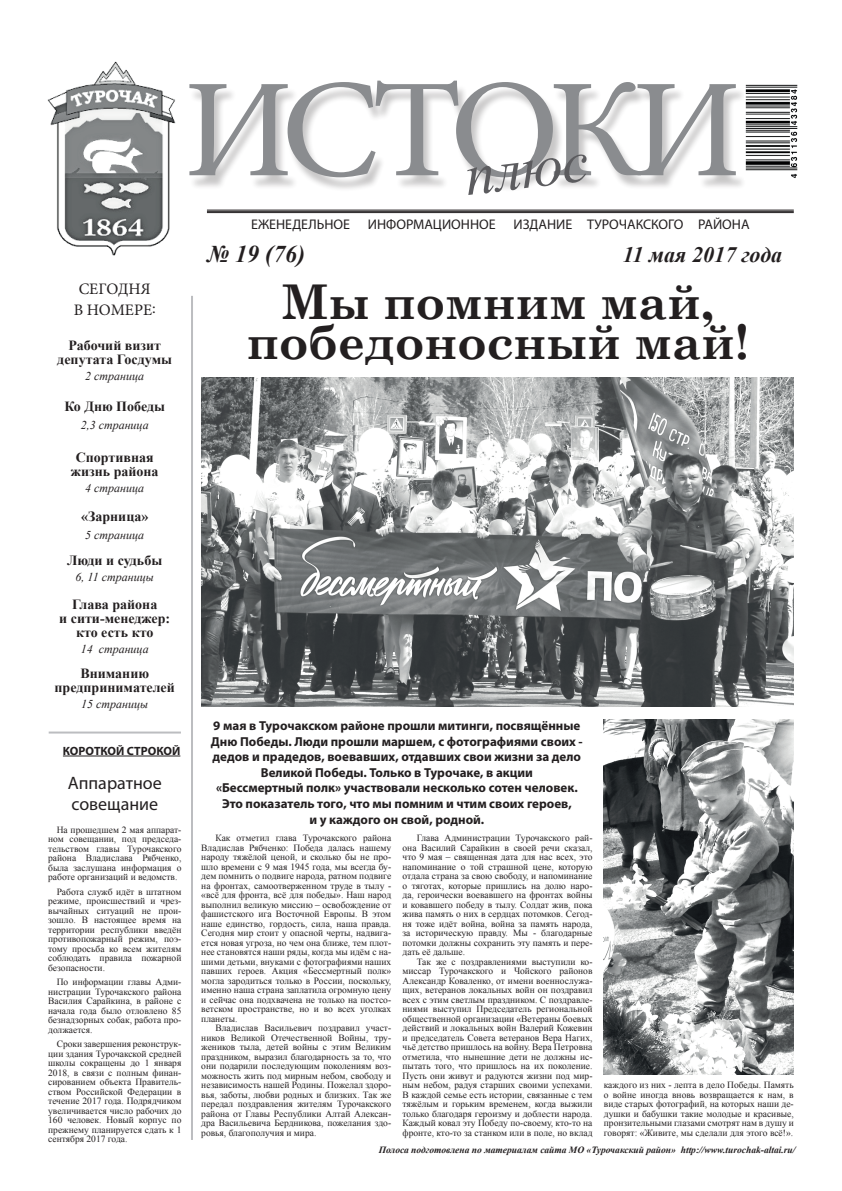
<style>
.page{position:relative;width:842px;height:1191px;background:#fff}
.page>*{position:absolute;margin:0;border:0;box-sizing:border-box;transform-origin:0 0}
.t1{font:140.1px "Minion Pro";letter-spacing:-.08em;color:#8a8c8f;scale:1.05 1}
.t2{font:italic 60px "Times New Roman";color:#5c5c5f}
.t3{font:700 48px/40px "Century Schoolbook";color:#231f20;text-align:center}
.t4{font:italic 700 24px "Times New Roman";color:#231f20}
.t5{font:italic 700 22px "Times New Roman";color:#231f20}
.t6{font:18px/21.6px "Myriad Pro";color:#231f20}
.t7{font:16px/21.1px "Minion Pro";color:#231f20;text-align:center}
.t8{font:700 14px/14px "Times New Roman";color:#231f20;text-align:center}
.t9{font:14px "Myriad Pro";color:#231f20}
.t10{font:700 13px/15.6px "Myriad Pro";color:#231f20;text-align:center}
.t11{font:italic 12px "Times New Roman";color:#231f20}
.t12{font:700 12px "Myriad Pro";color:#231f20}
.t13{font:9.5px/9.5px "Times New Roman";color:#231f20;text-align:justify}
.t14{font:italic 700 9.5px "Times New Roman";color:#231f20}
</style>
<div class="page">
<div style="left:189px;top:84px;width:558px;height:108px;background:#231f20;opacity:.25"></div>
<hr style="left:207px;top:210px;width:587px;height:1px;background:#231f20">
<hr style="left:207px;top:211px;width:587px;height:1px;background:#231f20">
<hr style="left:207px;top:212px;width:587px;height:1px;background:#231f20">
<img style="left:47px;top:61px;width:129px;height:195px">
<hr style="left:191px;top:296px;width:2px;height:844px;background:#bcbdc0">
<img style="left:745px;top:84px;width:53px;height:96px">
<hr style="left:63px;top:755px;width:117px;height:1px;background:#231f20">
<img style="left:202px;top:378px;width:592px;height:328px">
<img style="left:604px;top:719px;width:190px;height:355px">
<hr style="left:49px;top:731px;width:132px;height:2px;background:#bcbdc0">
<h1 class="t1" style="left:183px;top:37px;width:533px">ИСТОКИ</h1>
<h2 class="t2" style="left:460px;top:134px;width:126px;rotate:-7deg">плюс</h2>
<h3 class="t7" style="left:74px;top:278px;width:84px">СЕГОДНЯ<br>В НОМЕРЕ:</h3>
<h3 class="t8" style="left:57px;top:338px;width:116px">Рабочий визит депутата Госдумы</h3>
<p class="t11" style="left:85px;top:368px;width:61px">2 страница</p>
<h3 class="t8" style="left:64px;top:399px;width:102px">Ко Дню Победы</h3>
<p class="t11" style="left:81px;top:416px;width:70px">2,3 страница</p>
<h3 class="t8" style="left:71px;top:449px;width:89px">Спортивная жизнь района</h3>
<p class="t11" style="left:85px;top:479px;width:61px">4 страница</p>
<h3 class="t8" style="left:81px;top:508px;width:69px">«Зарница»</h3>
<p class="t11" style="left:85px;top:526px;width:61px">5 страница</p>
<h3 class="t8" style="left:67px;top:552px;width:97px">Люди и судьбы</h3>
<p class="t11" style="left:76px;top:568px;width:80px">6, 11 страницы</p>
<h3 class="t8" style="left:59px;top:596px;width:113px">Глава района<br>и сити-менеджер: кто есть кто</h3>
<p class="t11" style="left:81px;top:640px;width:70px">14 страница</p>
<h3 class="t8" style="left:55px;top:665px;width:122px">Вниманию предпринимателей</h3>
<p class="t11" style="left:81px;top:695px;width:69px">15 страницы</p>
<p class="t12" style="left:63px;top:743px;width:119px">КОРОТКОЙ СТРОКОЙ</p>
<h3 class="t6" style="left:68px;top:771px;width:95px">Аппаратное совещание</h3>
<p class="t13" style="left:48px;top:824px;width:135px;text-indent:9px">На прошедшем 2 мая аппарат&shy;ном совещании, под председа&shy;тельством главы Турочакского района Владислава Рябченко, была заслушана информация о работе организаций и ведомств.</p>
<p class="t13" style="left:48px;top:886px;width:135px;text-indent:9px">Работа служб идёт в штатном режиме, происшествий и чрез&shy;вычайных ситуаций не прои&shy;зошло. В настоящее время на территории республики введён противопожарный режим, поэ&shy;тому просьба ко всем жителям соблюдать правила пожарной безопасности.</p>
<p class="t13" style="left:48px;top:977px;width:135px;text-indent:9px">По информации главы Адми&shy;нистрации Турочакского района Василия Сарайкина, в районе с начала года было отловлено 85 безнадзорных собак, работа про&shy;должается.</p>
<p class="t13" style="left:48px;top:1039px;width:135px;text-indent:9px">Сроки завершения реконструк&shy;ции здания Турочакской средней школы сокращены до 1 января 2018, в связи с полным финан&shy;сированием объекта Правитель&shy;ством Российской Федерации в течение 2017 года. Подрядчиком увеличивается число рабочих до 160 человек. Новый корпус по прежнему планируется сдать к 1 сентября 2017 года.</p>
<h3 class="t9" style="left:251px;top:215px;width:100px">ЕЖЕНЕДЕЛЬНОЕ</h3>
<h3 class="t9" style="left:368px;top:215px;width:129px">ИНФОРМАЦИОННОЕ</h3>
<h3 class="t9" style="left:513px;top:215px;width:238px">ИЗДАНИЕ ТУРОЧАКСКОГО РАЙОНА</h3>
<h3 class="t4" style="left:207px;top:237px;width:99px">№ 19 (76)</h3>
<h3 class="t5" style="left:623px;top:239px;width:161px">11 мая 2017 года</h3>
<h3 class="t3" style="left:247px;top:279px;width:504px">Мы помним май, победоносный май!</h3>
<p class="t10" style="left:211px;top:717px;width:373px">9 мая в Турочакском районе прошли митинги, посвящённые Дню Победы. Люди прошли маршем, с фотографиями своих - дедов и прадедов, воевавших, отдавших свои жизни за дело Великой Победы. Только в Турочаке, в акции<br>«Бессмертный полк» участвовали несколько сотен человек.<br>Это показатель того, что мы помним и чтим своих героев,<br>и у каждого он свой, родной.</p>
<p class="t13" style="left:201px;top:833px;width:191px;text-indent:14px">Как отметил глава Турочакского района Владислав Рябченко: Победа далась нашему народу тяжёлой ценой, и сколько бы не про&shy;шло времени с 9 мая 1945 года, мы всегда бу&shy;дем помнить о подвиге народа, ратном подвиге на фронтах, самоотверженном труде в тылу - «всё для фронта, всё для победы». Наш народ выполнил великую миссию – освобождение от фашистского ига Восточной Европы. В этом наше единство, гордость, сила, наша правда.<br>Сегодня мир стоит у опасной черты, надвига&shy;ется новая угроза, но чем она ближе, тем плот&shy;нее становятся наши ряды, когда мы идём с на&shy;шими детьми, внуками с фотографиями наших павших героев. Акция «Бессмертный полк» могла зародиться только в России, поскольку, именно наша страна заплатила огромную цену и сейчас она подхвачена не только на постсо&shy;ветском пространстве, но и во всех уголках планеты.</p>
<p class="t13" style="left:201px;top:1023px;width:191px;text-indent:14px">Владислав Васильевич поздравил участ&shy;ников Великой Отечественной Войны, тру&shy;жеников тыла, детей войны с этим Великим праздником, выразил благодарность за то, что они подарили последующим поколениям воз&shy;можность жить под мирным небом, свободу и независимость нашей Родины. Пожелал здоро&shy;вья, заботы, любви родных и близких. Так же передал поздравления жителям Турочакского района от Главы Республики Алтай Алексан&shy;дра Васильевича Бердникова, пожелания здо&shy;ровья, благополучия и мира.</p>
<p class="t13" style="left:403px;top:833px;width:191px;text-indent:14px">Глава Администрации Турочакского рай&shy;она Василий Сарайкин в своей речи сказал, что 9 мая – священная дата для нас всех, это напоминание о той страшной цене, которую отдала страна за свою свободу, и напоминание о тяготах, которые пришлись на долю наро&shy;да, героически воевавшего на фронтах войны и ковавшего победу в тылу. Солдат жив, пока жива память о них в сердцах потомков. Сегод&shy;ня тоже идёт война, война за память народа, за историческую правду. Мы - благодарные потомки должны сохранить эту память и пере&shy;дать её дальше.</p>
<p class="t13" style="left:403px;top:956px;width:191px;text-indent:14px">Так же с поздравлениями выступили ко&shy;миссар Турочакского и Чойского районов Александр Коваленко, от имени военнослужа&shy;щих, ветеранов локальных войн он поздравил всех с этим светлым праздником. С поздравле&shy;ниями выступил Председатель региональной общественной организации «Ветераны боевых действий и локальных войн Валерий Кожевин и председатель Совета ветеранов Вера Нагих, чьё детство пришлось на войну. Вера Петровна отметила, что нынешние дети не должны ис&shy;пытать того, что пришлось на их поколение.<br>Пусть они живут и радуются жизни под мир&shy;ным небом, радуя старших своими успехами.<br>В каждой семье есть истории, связанные с тем тяжёлым и горьким временем, когда выжили только благодаря героизму и доблести народа.<br>Каждый ковал эту Победу по-своему, кто-то на фронте, кто-то за станком или в поле, но вклад</p>
<p class="t13" style="left:604px;top:1080px;width:191px">каждого из них - лепта в дело Победы. Память о войне иногда вновь возвращается к нам, в виде старых фотографий, на которых наши де&shy;душки и бабушки такие молодые и красивые, пронзительными глазами смотрят нам в душу и говорят: «Живите, мы сделали для этого всё!».</p>
<p class="t14" style="left:379px;top:1143px;width:418px">Полоса подготовлена по материалам сайта МО «Турочакский район» http://www.turochak-altai.ru/</p>
</div>
